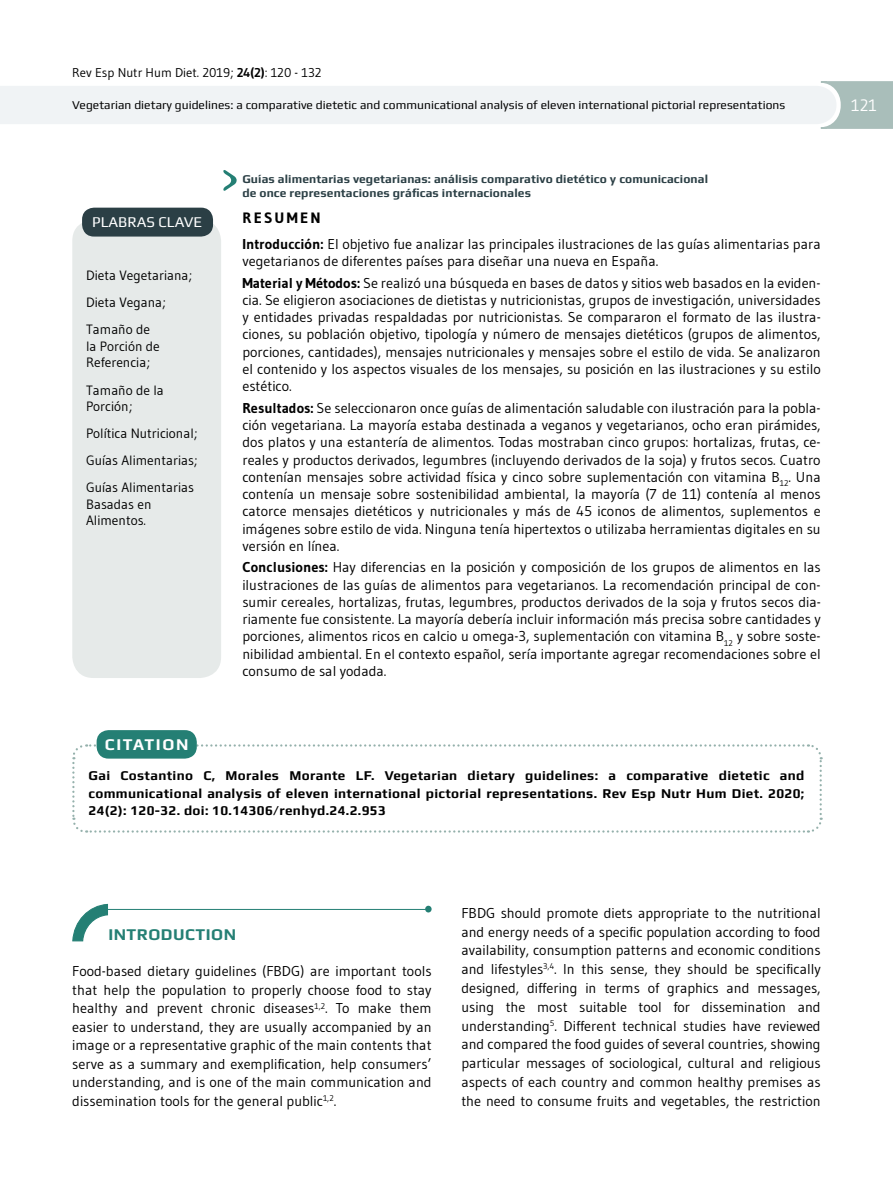
<style>
.page{position:relative;width:893px;height:1191px;background:#fff}
.page>*{position:absolute;margin:0;border:0;box-sizing:border-box;transform-origin:0 0}
.t1{font:700 16.5px "Play";letter-spacing:.03em;color:#247f74}
.t2{font:700 16.5px "Play";letter-spacing:.1em;color:#fff}
.t3{font:16.5px "Gudea";color:#fff}
.t4{font:15px "Play";color:#fff}
.t5{font:700 15px "Gudea";letter-spacing:.15em;color:#000}
.t6{font:14.25px/17.2px "Gudea";color:#000;text-align:justify}
.t7{font:700 13.5px/17.2px "Play";letter-spacing:.025em;color:#000;text-align:justify}
.t8{font:13.5px/27.2px "Gudea";color:#000}
.t9{font:12.75px "Gudea";color:#000}
.t10{font:12px "Play";letter-spacing:.005em;color:#000}
.t11{font:700 12px/14.4px "Play";letter-spacing:.01em;color:#2b3f45}
.s1{font-weight:700}
</style>
<div class="page">
<div style="left:72px;top:220px;width:149px;height:458px;background:#e6eae9;border-radius:21px"></div>
<div style="left:82px;top:208px;width:131px;height:28px;background:#2b3f45;border-radius:12px"></div>
<svg style="left:223px;top:170px;width:14px;height:21px"></svg>
<svg style="left:0;top:81px;width:893px;height:48px"></svg>
<svg style="left:72px;top:743px;width:751px;height:90px"></svg>
<div style="left:97px;top:730px;width:100px;height:28px;background:#247f74;border-radius:12px"></div>
<hr style="left:101px;top:909px;width:325px;height:1px;background:#247f74">
<div style="left:425px;top:905px;width:7px;height:7px;background:#247f74;border-radius:50%"></div>
<svg style="left:72px;top:903px;width:37px;height:39px"></svg>
<p class="t9" style="left:72px;top:65px;width:251px">Rev Esp Nutr Hum Diet. 2019; <span class="s1">24(2)</span>: 120 - 132</p>
<p class="t10" style="left:72px;top:98px;width:714px">Vegetarian dietary guidelines: a comparative dietetic and communicational analysis of eleven international pictorial representations</p>
<p class="t4" style="left:92px;top:213px;width:112px">PLABRAS CLAVE</p>
<p class="t8" style="left:86px;top:261px;width:108px">Dieta Vegetariana;<br>Dieta Vegana;<br>Tamaño de</p>
<p class="t8" style="left:86px;top:338px;width:75px;line-height:16.5px">la Porción de<br>Referencia;</p>
<p class="t8" style="left:86px;top:381px;width:79px;line-height:16.5px">Tamaño de la<br>Porción;</p>
<p class="t8" style="left:86px;top:420px;width:113px;text-align:justify">Política Nutricional; Guías Alimentarias; Guías Alimentarias</p>
<p class="t8" style="left:86px;top:496px;width:67px;line-height:16.5px">Basadas en<br>Alimentos.</p>
<p class="t2" style="left:105px;top:735px;width:85px">CITATION</p>
<p class="t11" style="left:242px;top:171px;width:467px">Guías alimentarias vegetarianas: análisis comparativo dietético y comunicacional de once representaciones gráficas internacionales</p>
<p class="t5" style="left:242px;top:208px;width:80px">RESUMEN</p>
<p class="t6" style="left:242px;top:235px;width:580px"><span class="s1">Introducción:</span> El objetivo fue analizar las principales ilustraciones de las guías alimentarias para vegetarianos de diferentes países para diseñar una nueva en España.</p>
<p class="t6" style="left:242px;top:274px;width:580px"><span class="s1">Material y Métodos:</span> Se realizó una búsqueda en bases de datos y sitios web basados en la eviden&shy;cia. Se eligieron asociaciones de dietistas y nutricionistas, grupos de investigación, universidades y entidades privadas respaldadas por nutricionistas. Se compararon el formato de las ilustra&shy;ciones, su población objetivo, tipología y número de mensajes dietéticos (grupos de alimentos, porciones, cantidades), mensajes nutricionales y mensajes sobre el estilo de vida. Se analizaron el contenido y los aspectos visuales de los mensajes, su posición en las ilustraciones y su estilo estético.</p>
<p class="t6" style="left:242px;top:399px;width:580px"><span class="s1">Resultados:</span> Se seleccionaron once guías de alimentación saludable con ilustración para la pobla&shy;ción vegetariana. La mayoría estaba destinada a veganos y vegetarianos, ocho eran pirámides, dos platos y una estantería de alimentos. Todas mostraban cinco grupos: hortalizas, frutas, ce&shy;reales y productos derivados, legumbres (incluyendo derivados de la soja) y frutos secos. Cuatro contenían mensajes sobre actividad física y cinco sobre suplementación con vitamina B<sub>12</sub>. Una contenía un mensaje sobre sostenibilidad ambiental, la mayoría (7 de 11) contenía al menos catorce mensajes dietéticos y nutricionales y más de 45 iconos de alimentos, suplementos e imágenes sobre estilo de vida. Ninguna tenía hipertextos o utilizaba herramientas digitales en su versión en línea.</p>
<p class="t6" style="left:242px;top:558px;width:580px"><span class="s1">Conclusiones:</span> Hay diferencias en la posición y composición de los grupos de alimentos en las ilustraciones de las guías de alimentos para vegetarianos. La recomendación principal de con&shy;sumir cereales, hortalizas, frutas, legumbres, productos derivados de la soja y frutos secos dia&shy;riamente fue consistente. La mayoría debería incluir información más precisa sobre cantidades y porciones, alimentos ricos en calcio u omega-3, suplementación con vitamina B<sub>12</sub> y sobre soste&shy;nibilidad ambiental. En el contexto español, sería importante agregar recomendaciones sobre el consumo de sal yodada.</p>
<p class="t7" style="left:89px;top:767px;width:717px">Gai Costantino C, Morales Morante LF. Vegetarian dietary guidelines: a comparative dietetic and communicational analysis of eleven international pictorial representations. Rev Esp Nutr Hum Diet. 2020; 24(2): 120-32. doi: 10.14306/renhyd.24.2.953</p>
<p class="t3" style="left:851px;top:95px;width:27px">121</p>
<p class="t1" style="left:108px;top:924px;width:129px">INTRODUCTION</p>
<p class="t6" style="left:72px;top:961px;width:361px;line-height:18.5px">Food-based dietary guidelines (FBDG) are important tools that help the population to properly choose food to stay healthy and prevent chronic diseases<sup>1,2</sup>. To make them easier to understand, they are usually accompanied by an image or a representative graphic of the main contents that serve as a summary and exemplification, help consumers’ understanding, and is one of the main communication and dissemination tools for the general public<sup>1,2</sup>.</p>
<p class="t6" style="left:461px;top:903px;width:361px;line-height:18.8px">FBDG should promote diets appropriate to the nutritional and energy needs of a specific population according to food availability, consumption patterns and economic conditions and lifestyles<sup>3,4</sup>. In this sense, they should be specifically designed, differing in terms of graphics and messages, using the most suitable tool for dissemination and understanding<sup>5</sup>. Different technical studies have reviewed and compared the food guides of several countries, showing particular messages of sociological, cultural and religious aspects of each country and common healthy premises as the need to consume fruits and vegetables, the restriction</p>
</div>
